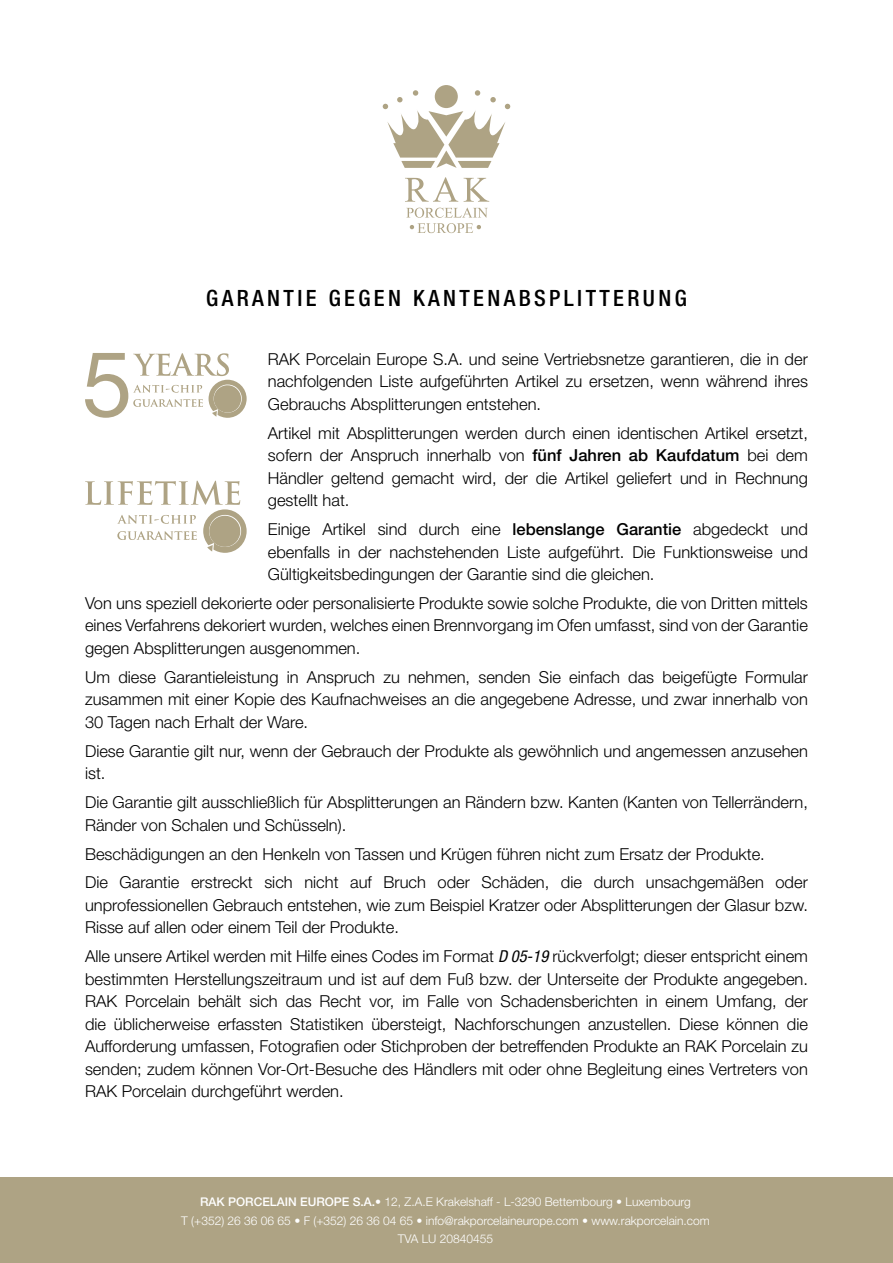
<style>
.page{position:relative;width:893px;height:1263px;background:#fff}
.page>*{position:absolute;margin:0;border:0;box-sizing:border-box;transform-origin:0 0}
.t1{font:500 condensed 22.5px "Helvetica Neue LT Pro";letter-spacing:.15em;color:#000}
.t2{font:300 16.5px/22.5px "Helvetica Neue LT Pro";color:#000;text-align:justify}
.t3{font:300 12px/18.6px "Helvetica Neue LT Pro";color:#fff;text-align:center}
.s1{font-weight:500}
.s2{font-weight:400;font-style:italic;font-stretch:condensed}
</style>
<div class="page">
<svg style="left:405px;top:177px;width:53px;height:25px"></svg>
<svg style="left:464px;top:178px;width:25px;height:24px"></svg>
<div style="left:435px;top:85px;width:23px;height:23px;background:#aea384;border-radius:50%"></div>
<svg style="left:383px;top:90px;width:127px;height:78px"></svg>
<svg style="left:406px;top:208px;width:82px;height:25px"></svg>
<div style="left:0;top:1178px;width:893px;height:85px;background:#aea384"></div>
<svg style="left:85px;top:353px;width:162px;height:65px"></svg>
<svg style="left:85px;top:481px;width:162px;height:72px"></svg>
<h1 class="t1" style="left:206px;top:284px;width:482px">GARANTIE GEGEN KANTENABSPLITTERUNG</h1>
<p class="t2" style="left:268px;top:347px;width:542px">RAK Porcelain Europe S.A. und seine Vertriebsnetze garantieren, die in der nachfolgenden Liste aufgeführten Artikel zu ersetzen, wenn während ihres Gebrauchs Absplitterungen entstehen.</p>
<p class="t2" style="left:268px;top:421px;width:542px">Artikel mit Absplitterungen werden durch einen identischen Artikel ersetzt, sofern der Anspruch innerhalb von <span class="s1">fünf Jahren ab Kaufdatum</span> bei dem Händler geltend gemacht wird, der die Artikel geliefert und in Rechnung gestellt hat.</p>
<p class="t2" style="left:268px;top:518px;width:542px">Einige Artikel sind durch eine <span class="s1">lebenslange Garantie</span> abgedeckt und ebenfalls in der nachstehenden Liste aufgeführt. Die Funktionsweise und Gültigkeitsbedingungen der Garantie sind die gleichen.</p>
<p class="t2" style="left:85px;top:591px;width:724px">Von uns speziell dekorierte oder personalisierte Produkte sowie solche Produkte, die von Dritten mittels eines Verfahrens dekoriert wurden, welches einen Brennvorgang im Ofen umfasst, sind von der Garantie gegen Absplitterungen ausgenommen.</p>
<p class="t2" style="left:85px;top:665px;width:724px">Um diese Garantieleistung in Anspruch zu nehmen, senden Sie einfach das beigefügte Formular zusammen mit einer Kopie des Kaufnachweises an die angegebene Adresse, und zwar innerhalb von 30 Tagen nach Erhalt der Ware.</p>
<p class="t2" style="left:85px;top:739px;width:724px">Diese Garantie gilt nur, wenn der Gebrauch der Produkte als gewöhnlich und angemessen anzusehen ist.</p>
<p class="t2" style="left:85px;top:791px;width:724px">Die Garantie gilt ausschließlich für Absplitterungen an Rändern bzw. Kanten (Kanten von Tellerrändern,<br>Ränder von Schalen und Schüsseln).</p>
<p class="t2" style="left:85px;top:839px;width:724px;line-height:28.8px">Beschädigungen an den Henkeln von Tassen und Krügen führen nicht zum Ersatz der Produkte.<br>Die Garantie erstreckt sich nicht auf Bruch oder Schäden, die durch unsachgemäßen oder</p>
<p class="t2" style="left:85px;top:893px;width:724px">unprofessionellen Gebrauch entstehen, wie zum Beispiel Kratzer oder Absplitterungen der Glasur bzw.<br>Risse auf allen oder einem Teil der Produkte.</p>
<p class="t2" style="left:85px;top:945px;width:724px">Alle unsere Artikel werden mit Hilfe eines Codes im Format <span class="s2">D 05-19</span> rückverfolgt; dieser entspricht einem bestimmten Herstellungszeitraum und ist auf dem Fuß bzw. der Unterseite der Produkte angegeben.<br>RAK Porcelain behält sich das Recht vor, im Falle von Schadensberichten in einem Umfang, der die üblicherweise erfassten Statistiken übersteigt, Nachforschungen anzustellen. Diese können die Aufforderung umfassen, Fotografien oder Stichproben der betreffenden Produkte an RAK Porcelain zu senden; zudem können Vor-Ort-Besuche des Händlers mit oder ohne Begleitung eines Vertreters von RAK Porcelain durchgeführt werden.</p>
<p class="t3" style="left:181px;top:1192px;width:530px"><span class="s1">RAK PORCELAIN EUROPE S.A.</span>• 12, Z.A.E Krakelshaff - L-3290 Bettembourg • Luxembourg<br>T (+352) 26 36 06 65 • F (+352) 26 36 04 65 • info@rakporcelaineurope.com • www.rakporcelain.com<br>TVA LU 20840455</p>
</div>
